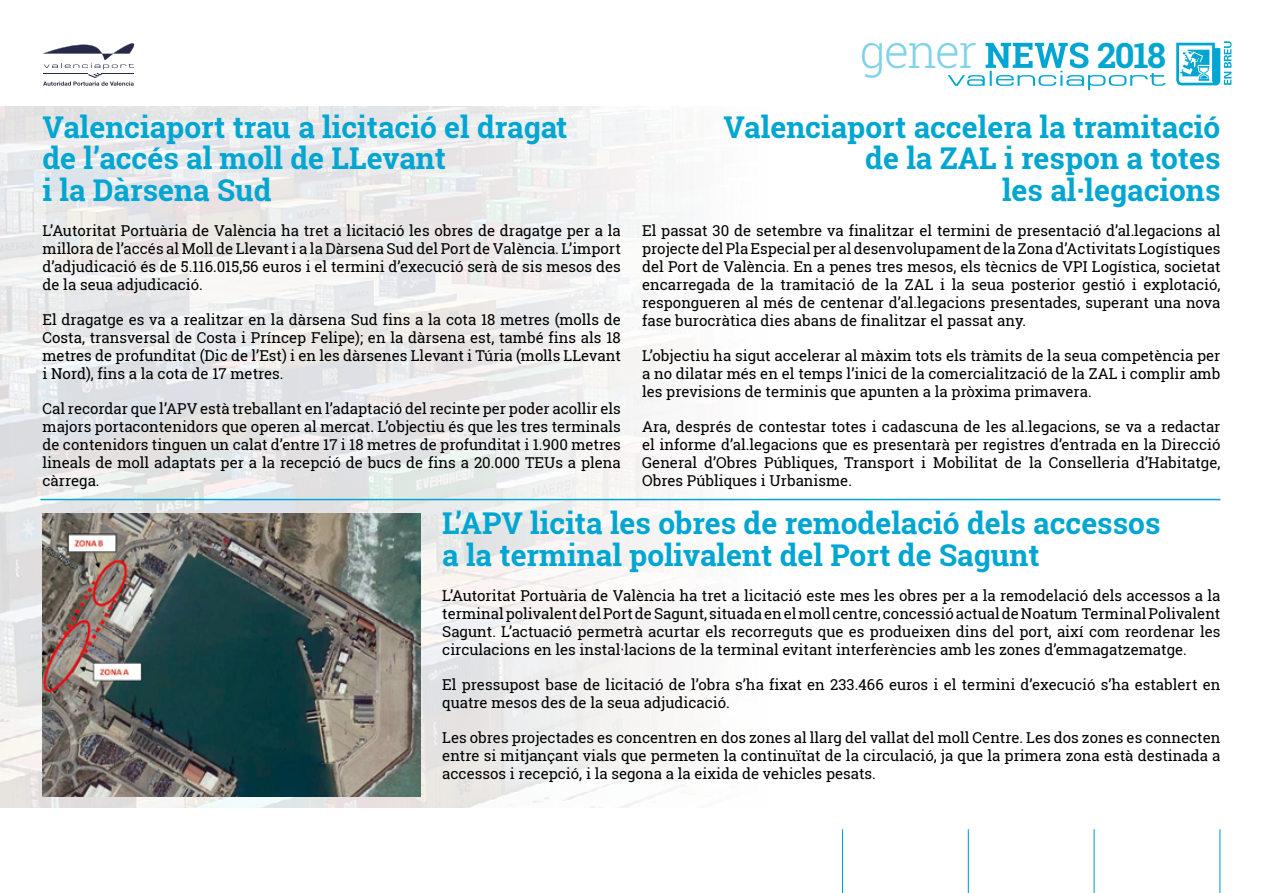
<style>
.page{position:relative;width:1263px;height:893px;background:#fff}
.page>*{position:absolute;margin:0;border:0;box-sizing:border-box;transform-origin:0 0}
.t1{font:300 46.5px "Roboto Slab";letter-spacing:-.04em;color:#80d2e9}
.t2{font:700 34.8px "Roboto Slab";color:#00a6d2}
.t3{font:700 30px/31.5px "Roboto Slab";color:#00a6d2}
.t4{font:15px/18px "Roboto Slab";color:#000;text-align:justify}
</style>
<div class="page">
<img style="left:0;top:106px;width:1221px;height:702px">
<hr style="left:842px;top:829px;width:1px;height:64px;background:#00a6d2">
<hr style="left:1219px;top:829px;width:1px;height:64px;background:#00a6d2">
<hr style="left:1093px;top:829px;width:2px;height:64px;background:#00a6d2">
<hr style="left:968px;top:829px;width:1px;height:64px;background:#00a6d2">
<svg style="left:43px;top:43px;width:92px;height:43px"></svg>
<svg style="left:948px;top:42px;width:218px;height:48px"></svg>
<svg style="left:1176px;top:41px;width:55px;height:44px"></svg>
<hr style="left:40px;top:499px;width:1180px;height:1px;background:#00a6d2">
<img style="left:43px;top:513px;width:378px;height:284px">
<h1 class="t1" style="left:860px;top:19px;width:119px">gener</h1>
<h2 class="t2" style="left:1097px;top:31px;width:71px">2018</h2>
<h3 class="t3" style="left:723px;top:111px;width:498px;text-align:right">Valenciaport accelera la tramitació de la ZAL i respon a totes<br>les al·legacions</h3>
<p class="t4" style="left:642px;top:221px;width:580px">El passat 30 de setembre va finalitzar el termini de presentació d’al.legacions al projecte del Pla Especial per al desenvolupament de la Zona d’Activitats Logístiques del Port de València. En a penes tres mesos, els tècnics de VPI Logística, societat encarregada de la tramitació de la ZAL i la seua posterior gestió i explotació, respongueren al més de centenar d’al.legacions presentades, superant una nova fase burocràtica dies abans de finalitzar el passat any.</p>
<p class="t4" style="left:642px;top:346px;width:580px">L’objectiu ha sigut accelerar al màxim tots els tràmits de la seua competència per a no dilatar més en el temps l’inici de la comercialització de la ZAL i complir amb les previsions de terminis que apunten a la pròxima primavera.</p>
<p class="t4" style="left:642px;top:417px;width:580px">Ara, després de contestar totes i cadascuna de les al.legacions, se va a redactar el informe d’al.legacions que es presentarà per registres d’entrada en la Direcció General d’Obres Públiques, Transport i Mobilitat de la Conselleria d’Habitatge, Obres Públiques i Urbanisme.</p>
<h3 class="t3" style="left:442px;top:507px;width:720px">L’APV licita les obres de remodelació dels accessos a la terminal polivalent del Port de Sagunt</h3>
<p class="t4" style="left:442px;top:586px;width:780px">L’Autoritat Portuària de València ha tret a licitació este mes les obres per a la remodelació dels accessos a la terminal polivalent del Port de Sagunt, situada en el moll centre, concessió actual de Noatum Terminal Polivalent Sagunt. L’actuació permetrà acurtar els recorreguts que es produeixen dins del port, així com reordenar les circulacions en les instal·lacions de la terminal evitant interferències amb les zones d’emmagatzematge.</p>
<p class="t4" style="left:442px;top:675px;width:780px">El pressupost base de licitació de l’obra s’ha fixat en 233.466 euros i el termini d’execució s’ha establert en quatre mesos des de la seua adjudicació.</p>
<p class="t4" style="left:442px;top:728px;width:780px">Les obres projectades es concentren en dos zones al llarg del vallat del moll Centre. Les dos zones es connecten entre si mitjançant vials que permeten la continuïtat de la circulació, ja que la primera zona està destinada a accessos i recepció, i la segona a la eixida de vehicles pesats.</p>
<h3 class="t3" style="left:43px;top:111px;width:526px">Valenciaport trau a licitació el dragat de l’accés al moll de LLevant<br>i la Dàrsena Sud</h3>
<p class="t4" style="left:43px;top:221px;width:580px">L’Autoritat Portuària de València ha tret a licitació les obres de dragatge per a la millora de l’accés al Moll de Llevant i a la Dàrsena Sud del Port de València. L’import d’adjudicació és de 5.116.015,56 euros i el termini d’execució serà de sis mesos des de la seua adjudicació.</p>
<p class="t4" style="left:43px;top:310px;width:580px">El dragatge es va a realitzar en la dàrsena Sud fins a la cota 18 metres (molls de Costa, transversal de Costa i Príncep Felipe); en la dàrsena est, també fins als 18 metres de profunditat (Dic de l’Est) i en les dàrsenes Llevant i Túria (molls LLevant i Nord), fins a la cota de 17 metres.</p>
<p class="t4" style="left:43px;top:399px;width:580px">Cal recordar que l’APV està treballant en l’adaptació del recinte per poder acollir els majors portacontenidors que operen al mercat. L’objectiu és que les tres terminals de contenidors tinguen un calat d’entre 17 i 18 metres de profunditat i 1.900 metres lineals de moll adaptats per a la recepció de bucs de fins a 20.000 TEUs a plena càrrega.</p>
</div>
